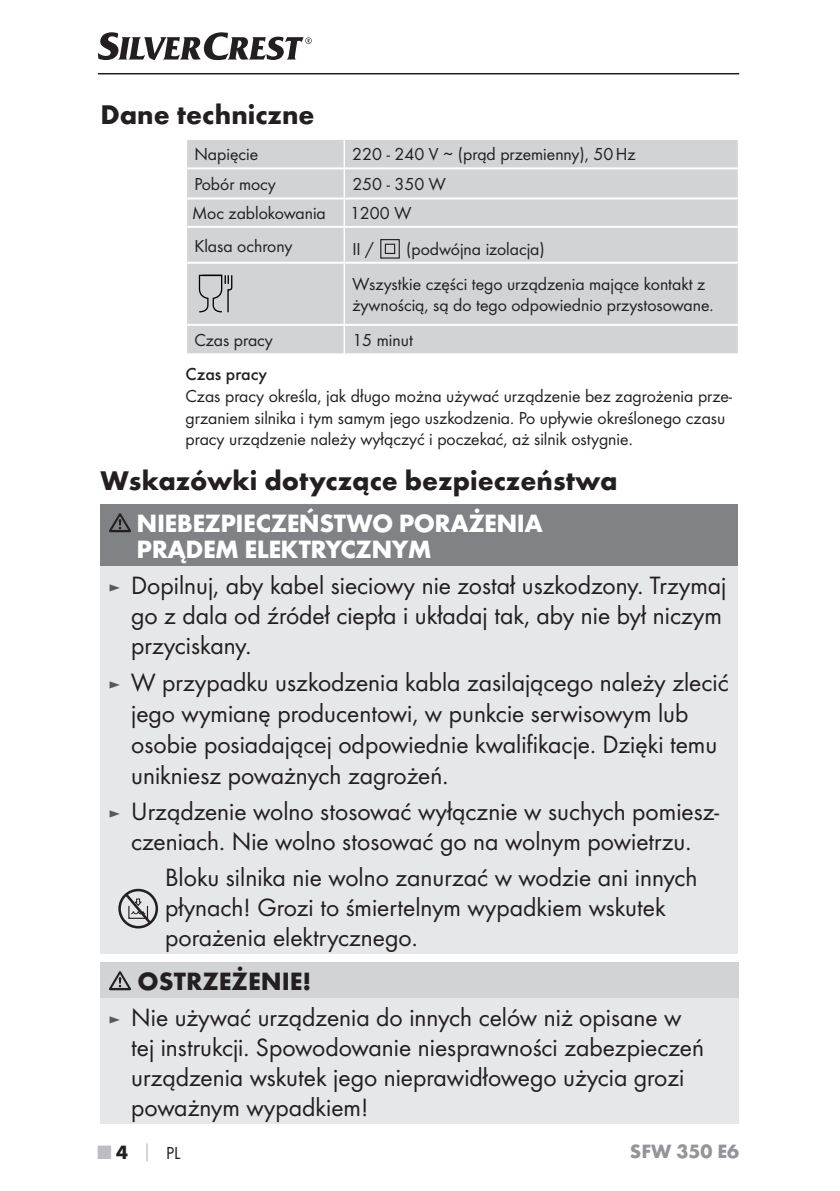
<style>
.page{position:relative;width:840px;height:1191px;background:#fff}
.page>*{position:absolute;margin:0;border:0;box-sizing:border-box;transform-origin:0 0}
.t1{font:700 28px "Futura";color:#231f20}
.t2{font:26px/30px "Futura Boo";color:#231f20}
.t3{font:700 26px/26px "Futura";letter-spacing:-.02em;color:#fff}
.t4{font:700 26px "Futura";color:#231f20}
.t5{font:700 20px "Futura";color:#939598}
.t6{font:18px/21.6px "Futura Boo";color:#231f20}
.t7{font:500 18px "Futura";color:#231f20}
.s1{font-size:18px;color:#58595b}
.s2{font-family:"Futura";font-weight:700;font-size:20px;color:#bbbdc0}
.s3{font-family:"Futura";font-weight:700;font-size:20px}
.s4{font-family:"Futura";font-weight:700;color:#bbbdc0}
</style>
<div class="page">
<hr style="left:98px;top:73px;width:640px;height:1px;background:#231f20">
<svg style="left:98px;top:32px;width:213px;height:28px"></svg>
<div style="left:187px;top:140px;width:550px;height:213px;background:#d1d3d4"></div>
<hr style="left:187px;top:167px;width:550px;height:2px;background:#fff">
<hr style="left:187px;top:197px;width:550px;height:2px;background:#fff">
<hr style="left:187px;top:226px;width:550px;height:2px;background:#fff">
<hr style="left:187px;top:262px;width:550px;height:2px;background:#fff">
<hr style="left:187px;top:324px;width:550px;height:2px;background:#fff">
<hr style="left:343px;top:140px;width:2px;height:27px;background:#fff">
<svg style="left:737px;top:140px;width:1px;height:28px"></svg>
<hr style="left:343px;top:169px;width:2px;height:28px;background:#fff">
<hr style="left:343px;top:199px;width:2px;height:27px;background:#fff">
<svg style="left:737px;top:199px;width:1px;height:27px"></svg>
<hr style="left:343px;top:228px;width:2px;height:34px;background:#fff">
<hr style="left:343px;top:264px;width:2px;height:60px;background:#fff">
<hr style="left:343px;top:326px;width:2px;height:27px;background:#fff">
<svg style="left:737px;top:325px;width:1px;height:28px"></svg>
<svg style="left:379px;top:239px;width:21px;height:20px"></svg>
<svg style="left:198px;top:274px;width:35px;height:39px"></svg>
<div style="left:100px;top:504px;width:637px;height:62px;background:#808285"></div>
<div style="left:100px;top:566px;width:637px;height:387px;background:#e6e7e8"></div>
<svg style="left:109px;top:513px;width:22px;height:19px"></svg>
<div style="left:100px;top:961px;width:638px;height:37px;background:#d1d3d4"></div>
<div style="left:100px;top:998px;width:638px;height:125px;background:#e6e7e8"></div>
<svg style="left:109px;top:971px;width:22px;height:19px"></svg>
<div style="left:118px;top:888px;width:40px;height:40px;border:3px solid #231f20;border-radius:50%"></div>
<svg style="left:123px;top:891px;width:30px;height:35px"></svg>
<p class="t1" style="left:100px;top:104px;width:215px">Dane techniczne</p>
<p class="t6" style="left:194px;top:145px;width:65px">Napięcie</p>
<p class="t6" style="left:352px;top:145px;width:284px">220 - 240 V ∼ (prąd przemienny), 50 Hz</p>
<p class="t6" style="left:194px;top:174px;width:83px">Pobór mocy</p>
<p class="t6" style="left:352px;top:174px;width:95px">250 - 350 W</p>
<p class="t6" style="left:192px;top:204px;width:135px">Moc zablokowania</p>
<p class="t6" style="left:350px;top:204px;width:63px">1200 W</p>
<p class="t6" style="left:194px;top:236px;width:99px">Klasa ochrony</p>
<p class="t6" style="left:352px;top:239px;width:23px">II /</p>
<p class="t6" style="left:352px;top:232px;width:354px;line-height:35px;text-indent:54px">(podwójna izolacja)<br>Wszystkie części tego urządzenia mające kontakt z</p>
<p class="t6" style="left:352px;top:295px;width:362px">żywnością, są do tego odpowiednio przystosowane.</p>
<p class="t6" style="left:194px;top:330px;width:80px">Czas pracy</p>
<p class="t6" style="left:352px;top:330px;width:62px">15 minut</p>
<p class="t7" style="left:185px;top:364px;width:83px">Czas pracy</p>
<p class="t6" style="left:185px;top:386px;width:547px">Czas pracy określa, jak długo można używać urządzenie bez zagrożenia prze&shy;grzaniem silnika i tym samym jego uszkodzenia. Po upływie określonego czasu pracy urządzenie należy wyłączyć i poczekać, aż silnik ostygnie.</p>
<p class="t1" style="left:100px;top:470px;width:518px">Wskazówki dotyczące bezpieczeństwa</p>
<p class="t3" style="left:136px;top:513px;width:407px">NIEBEZPIECZEŃSTWO PORAŻENIA<br>PRĄDEM ELEKTRYCZNYM</p>
<p class="t2" style="left:131px;top:571px;width:596px;text-indent:-23px"><span class="s1">►</span> Dopilnuj, aby kabel sieciowy nie został uszkodzony. Trzymaj go z dala od źródeł ciepła i układaj tak, aby nie był niczym przyciskany.</p>
<p class="t2" style="left:131px;top:668px;width:598px;line-height:31.2px;text-indent:-23px"><span class="s1">►</span> W przypadku uszkodzenia kabla zasilającego należy zlecić jego wymianę producentowi, w punkcie serwisowym lub osobie posiadającej odpowiednie kwalifikacje. Dzięki temu unikniesz poważnych zagrożeń.</p>
<p class="t2" style="left:108px;top:797px;width:612px;text-align:center"><span class="s1">►</span> Urządzenie wolno stosować wyłącznie w suchych pomiesz&shy;czeniach. Nie wolno stosować go na wolnym powietrzu.</p>
<p class="t2" style="left:165px;top:863px;width:533px">Bloku silnika nie wolno zanurzać w wodzie ani innych płynach! Grozi to śmiertelnym wypadkiem wskutek porażenia elektrycznego.</p>
<p class="t4" style="left:137px;top:971px;width:175px">OSTRZEŻENIE!</p>
<p class="t2" style="left:131px;top:1003px;width:574px;text-indent:-23px"><span class="s1">►</span> Nie używać urządzenia do innych celów niż opisane w tej instrukcji. Spowodowanie niesprawności zabezpieczeń urządzenia wskutek jego nieprawidłowego użycia grozi poważnym wypadkiem!</p>
<p class="t6" style="left:98px;top:1142px;width:84px"><span class="s2">■</span> <span class="s3">4</span> <span class="s4">│</span> PL</p>
<p class="t5" style="left:629px;top:1143px;width:111px">SFW 350 E6</p>
</div>
